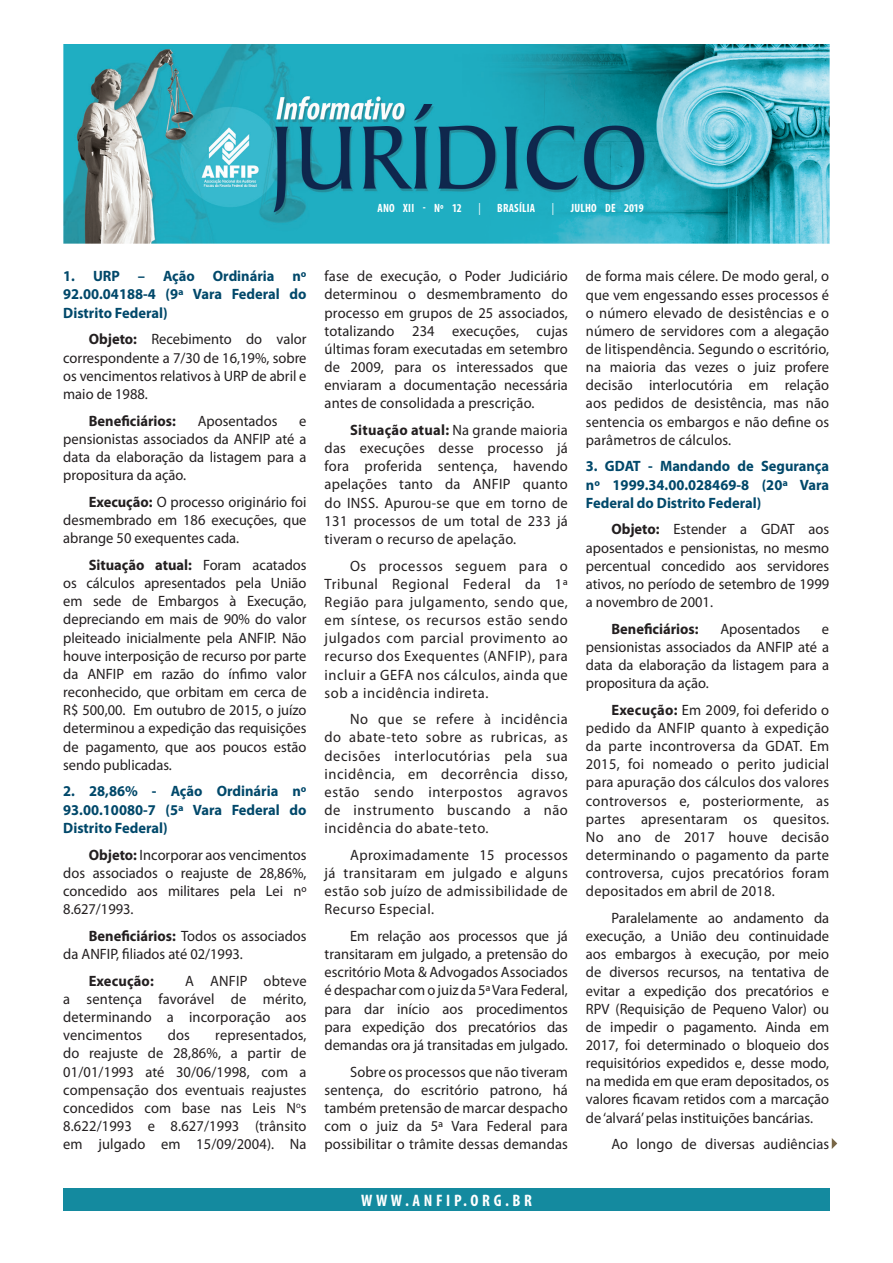
<style>
.page{position:relative;width:893px;height:1263px;background:#fff}
.page>*{position:absolute;margin:0;border:0;box-sizing:border-box;transform-origin:0 0}
.t1{font:700 condensed 16.65px "Myriad Pro";letter-spacing:.22em;color:#fff}
.t2{font:15px/18.1px "Myriad Pro";letter-spacing:.005em;color:#231f20;text-align:justify}
.t3{font:700 15px/18.1px "Myriad Pro";color:#01486a;text-align:justify}
.t4{font:700 15px "Myriad Pro";color:#231f20}
.t5{font:700 condensed 12px "Myriad Pro";letter-spacing:.02em;color:#fff}
.t6{font:condensed 12px "Myriad Pro";color:#fff}
.s1{font-weight:700}
</style>
<div class="page">
<div style="left:63px;top:1188px;width:767px;height:23px;background:#148a9f"></div>
<svg style="left:832px;top:1138px;width:5px;height:11px"></svg>
<img style="left:64px;top:44px;width:765px;height:199px">
<p class="t5" style="left:377px;top:201px;width:86px">ANO XII - Nº 12</p>
<p class="t6" style="left:478px;top:201px;width:4px">|</p>
<p class="t5" style="left:497px;top:201px;width:39px">BRASÍLIA</p>
<p class="t6" style="left:552px;top:201px;width:4px">|</p>
<p class="t5" style="left:571px;top:201px;width:75px">JULHO DE 2019</p>
<p class="t3" style="left:63px;top:267px;width:245px">1. URP – Ação Ordinária nº 92.00.04188-4 (9ª Vara Federal do Distrito Federal)</p>
<p class="t2" style="left:63px;top:330px;width:245px;text-indent:26px"><span class="s1">Objeto:</span> Recebimento do valor correspondente a 7/30 de 16,19%, sobre os vencimentos relativos à URP de abril e maio de 1988.</p>
<p class="t4" style="left:89px;top:412px;width:89px">Beneficiários:</p>
<p class="t2" style="left:198px;top:412px;width:81px">Aposentados</p>
<p class="t2" style="left:63px;top:412px;width:245px;text-indent:236px">e pensionistas associados da ANFIP até a data da elaboração da listagem para a propositura da ação.</p>
<p class="t2" style="left:63px;top:493px;width:245px;text-indent:26px"><span class="s1">Execução:</span> O processo originário foi desmembrado em 186 execuções, que abrange 50 exequentes cada.</p>
<p class="t2" style="left:63px;top:556px;width:245px;text-indent:26px"><span class="s1">Situação atual:</span> Foram acatados os cálculos apresentados pela União em sede de Embargos à Execução, depreciando em mais de 90% do valor pleiteado inicialmente pela ANFIP. Não houve interposição de recurso por parte da ANFIP em razão do ínfimo valor reconhecido, que orbitam em cerca de R$ 500,00. Em outubro de 2015, o juízo determinou a expedição das requisições de pagamento, que aos poucos estão sendo publicadas.</p>
<p class="t3" style="left:63px;top:782px;width:245px">2. 28,86% - Ação Ordinária nº 93.00.10080-7 (5ª Vara Federal do Distrito Federal)</p>
<p class="t2" style="left:63px;top:846px;width:245px;text-indent:26px"><span class="s1">Objeto:</span> Incorporar aos vencimentos dos associados o reajuste de 28,86%, concedido aos militares pela Lei nº 8.627/1993.</p>
<p class="t2" style="left:63px;top:927px;width:245px;text-indent:26px"><span class="s1">Beneficiários:</span> Todos os associados da ANFIP, filiados até 02/1993.</p>
<p class="t4" style="left:89px;top:972px;width:67px">Execução:</p>
<p class="t2" style="left:63px;top:972px;width:245px;text-indent:122px">A ANFIP obteve a sentença favorável de mérito, determinando a incorporação aos vencimentos</p>
<p class="t2" style="left:63px;top:1026px;width:245px;text-indent:152px">representados, do reajuste de 28,86%, a partir de 01/01/1993 até 30/06/1998, com a compensação dos eventuais reajustes concedidos com base nas Leis N<sup>o</sup>s 8.622/1993 e 8.627/1993 (trânsito em julgado em 15/09/2004). Na</p>
<p class="t2" style="left:168px;top:1026px;width:24px">dos</p>
<p class="t2" style="left:325px;top:267px;width:245px">fase de execução, o Poder Judiciário determinou o desmembramento do processo em grupos de 25 associados, totalizando 234 execuções, cujas últimas foram executadas em setembro de 2009, para os interessados que enviaram a documentação necessária antes de consolidada a prescrição.</p>
<p class="t2" style="left:325px;top:421px;width:245px;text-indent:26px"><span class="s1">Situação atual:</span> Na grande maioria das execuções desse processo já fora proferida sentença, havendo apelações tanto da ANFIP quanto do INSS. Apurou-se que em torno de 131 processos de um total de 233 já tiveram o recurso de apelação.</p>
<p class="t2" style="left:325px;top:557px;width:245px;text-indent:26px">Os processos seguem para o Tribunal Regional Federal da 1ª Região para julgamento, sendo que, em síntese, os recursos estão sendo julgados com parcial provimento ao recurso dos Exequentes (ANFIP), para incluir a GEFA nos cálculos, ainda que sob a incidência indireta.</p>
<p class="t2" style="left:325px;top:710px;width:245px;text-indent:26px">No que se refere à incidência do abate-teto sobre as rubricas, as decisões interlocutórias pela sua incidência, em decorrência disso, estão sendo interpostos agravos de instrumento buscando a não incidência do abate-teto.</p>
<p class="t2" style="left:325px;top:846px;width:245px;text-indent:26px">Aproximadamente 15 processos já transitaram em julgado e alguns estão sob juízo de admissibilidade de Recurso Especial.</p>
<p class="t2" style="left:325px;top:927px;width:245px;text-indent:26px">Em relação aos processos que já transitaram em julgado, a pretensão do escritório Mota &amp; Advogados Associados é despachar com o juiz da 5ª Vara Federal, para dar início aos procedimentos para expedição dos precatórios das demandas ora já transitadas em julgado.</p>
<p class="t2" style="left:325px;top:1063px;width:245px;text-indent:26px">Sobre os processos que não tiveram sentença, do escritório patrono, há também pretensão de marcar despacho com o juiz da 5ª Vara Federal para possibilitar o trâmite dessas demandas</p>
<p class="t1" style="left:361px;top:1191px;width:172px">WWW.ANFIP.ORG.BR</p>
<p class="t2" style="left:586px;top:268px;width:245px">de forma mais célere. De modo geral, o que vem engessando esses processos é o número elevado de desistências e o número de servidores com a alegação de litispendência. Segundo o escritório, na maioria das vezes o juiz profere decisão interlocutória em relação aos pedidos de desistência, mas não sentencia os embargos e não define os parâmetros de cálculos.</p>
<p class="t3" style="left:586px;top:457px;width:245px">3. GDAT - Mandando de Segurança nº 1999.34.00.028469-8 (20ª Vara Federal do Distrito Federal)</p>
<p class="t2" style="left:586px;top:521px;width:245px;text-indent:26px"><span class="s1">Objeto:</span> Estender a GDAT aos aposentados e pensionistas, no mesmo percentual concedido aos servidores ativos, no período de setembro de 1999 a novembro de 2001.</p>
<p class="t4" style="left:611px;top:620px;width:89px">Beneficiários:</p>
<p class="t2" style="left:720px;top:620px;width:81px">Aposentados</p>
<p class="t2" style="left:586px;top:620px;width:245px;text-indent:236px">e pensionistas associados da ANFIP até a data da elaboração da listagem para a propositura da ação.</p>
<p class="t2" style="left:586px;top:701px;width:245px;text-indent:26px"><span class="s1">Execução:</span> Em 2009, foi deferido o pedido da ANFIP quanto à expedição da parte incontroversa da GDAT. Em 2015, foi nomeado o perito judicial para apuração dos cálculos dos valores controversos e, posteriormente, as partes apresentaram os quesitos.<br>No ano de 2017 houve decisão determinando o pagamento da parte controversa, cujos precatórios foram depositados em abril de 2018.</p>
<p class="t2" style="left:586px;top:909px;width:245px;text-indent:26px">Paralelamente ao andamento da execução, a União deu continuidade aos embargos à execução, por meio de diversos recursos, na tentativa de evitar a expedição dos precatórios e RPV (Requisição de Pequeno Valor) ou de impedir o pagamento. Ainda em 2017, foi determinado o bloqueio dos requisitórios expedidos e, desse modo, na medida em que eram depositados, os valores ficavam retidos com a marcação de ‘alvará’ pelas instituições bancárias.</p>
<p class="t2" style="left:611px;top:1135px;width:219px">Ao longo de diversas audiências</p>
</div>
